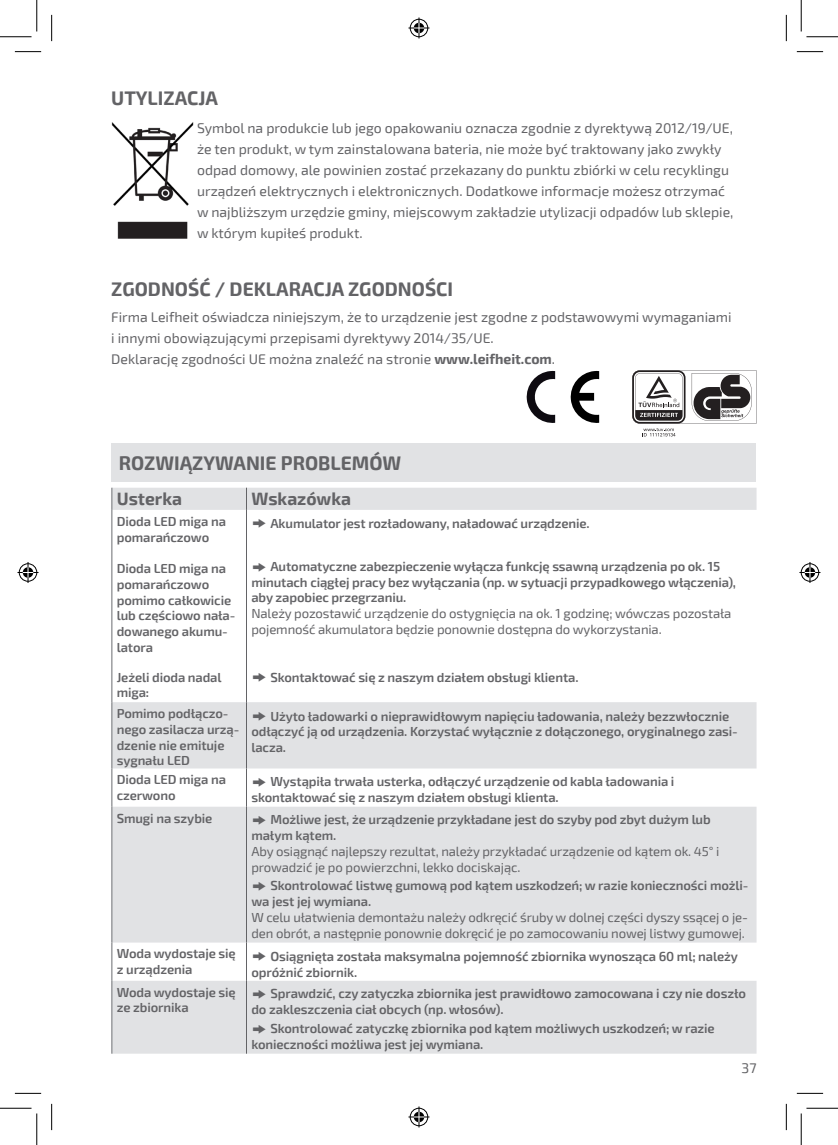
<style>
.page{position:relative;width:838px;height:1145px;background:#fff}
.page>*{position:absolute;margin:0;border:0;box-sizing:border-box;transform-origin:0 0}
.t1{font:700 19.25px "Exo 2";color:#636366}
.t2{font:700 17.5px "Exo 2";color:#636366}
.t3{font:14px/21px "Exo 2";color:#636366}
.t4{font:600 13.12px/15.8px "Exo 2";letter-spacing:-.01em;color:#636366}
.t5{font:13.12px/15.8px "Exo 2";letter-spacing:-.01em;color:#636366}
.s1{font-weight:700}
.s2{font-family:"Zeal";font-weight:400;font-size:15.75px}
</style>
<div class="page">
<img style="left:111px;top:122px;width:82px;height:117px">
<div style="left:111px;top:443px;width:644px;height:39px;background:#e1e2e4"></div>
<svg style="left:112px;top:488px;width:644px;height:566px;fill:#e1e2e4"></svg>
<svg style="left:111px;top:488px;width:1px;height:22px"></svg>
<hr style="left:111px;top:510px;width:1px;height:192px;background:#87898c">
<hr style="left:111px;top:702px;width:1px;height:66px;background:#87898c">
<hr style="left:111px;top:768px;width:1px;height:39px;background:#87898c">
<hr style="left:111px;top:807px;width:1px;height:136px;background:#87898c">
<hr style="left:111px;top:943px;width:1px;height:38px;background:#87898c">
<hr style="left:111px;top:981px;width:1px;height:73px;background:#87898c">
<svg style="left:246px;top:488px;width:1px;height:22px"></svg>
<hr style="left:246px;top:510px;width:1px;height:192px;background:#636366">
<hr style="left:246px;top:702px;width:1px;height:66px;background:#636366">
<hr style="left:246px;top:768px;width:1px;height:39px;background:#636366">
<hr style="left:246px;top:807px;width:1px;height:136px;background:#636366">
<hr style="left:246px;top:943px;width:1px;height:38px;background:#636366">
<hr style="left:246px;top:981px;width:1px;height:73px;background:#636366">
<svg style="left:526px;top:371px;width:29px;height:52px"></svg>
<svg style="left:570px;top:371px;width:29px;height:52px"></svg>
<svg style="left:632px;top:370px;width:124px;height:66px"></svg>
<svg style="left:15px;top:51px;width:26px;height:1px"></svg>
<svg style="left:796px;top:51px;width:27px;height:1px"></svg>
<svg style="left:15px;top:1093px;width:26px;height:1px"></svg>
<svg style="left:796px;top:1093px;width:27px;height:1px"></svg>
<svg style="left:51px;top:15px;width:1px;height:26px"></svg>
<svg style="left:51px;top:1104px;width:1px;height:26px"></svg>
<svg style="left:786px;top:15px;width:1px;height:26px"></svg>
<svg style="left:786px;top:1104px;width:1px;height:26px"></svg>
<hr style="left:0;top:36px;width:32px;height:1px;background:#000">
<hr style="left:806px;top:36px;width:31px;height:1px;background:#000">
<hr style="left:0;top:1108px;width:32px;height:1px;background:#000">
<hr style="left:806px;top:1108px;width:31px;height:1px;background:#000">
<hr style="left:36px;top:0;width:1px;height:31px;background:#000">
<hr style="left:36px;top:1113px;width:1px;height:32px;background:#000">
<hr style="left:800px;top:0;width:1px;height:31px;background:#000">
<hr style="left:800px;top:1113px;width:1px;height:32px;background:#000">
<svg style="left:408px;top:18px;width:21px;height:21px"></svg>
<svg style="left:408px;top:1106px;width:21px;height:21px"></svg>
<svg style="left:18px;top:562px;width:21px;height:21px"></svg>
<svg style="left:799px;top:562px;width:21px;height:21px"></svg>
<h1 class="t1" style="left:111px;top:87px;width:108px">UTYLIZACJA</h1>
<p class="t3" style="left:197px;top:118px;width:537px">Symbol na produkcie lub jego opakowaniu oznacza zgodnie z dyrektywą 2012/19/UE, że ten produkt, w tym zainstalowana bateria, nie może być traktowany jako zwykły odpad domowy, ale powinien zostać przekazany do punktu zbiórki w celu recyklingu urządzeń elektrycznych i elektronicznych. Dodatkowe informacje możesz otrzymać w najbliższym urzędzie gminy, miejscowym zakładzie utylizacji odpadów lub sklepie, w którym kupiłeś produkt.</p>
<h1 class="t1" style="left:111px;top:278px;width:343px">ZGODNOŚĆ / DEKLARACJA ZGODNOŚCI</h1>
<p class="t3" style="left:111px;top:307px;width:622px">Firma Leifheit oświadcza niniejszym, że to urządzenie jest zgodne z podstawowymi wymaganiami i innymi obowiązującymi przepisami dyrektywy 2014/35/UE.<br>Deklarację zgodności UE można znaleźć na stronie <span class="s1">www.leifheit.com</span>.</p>
<h1 class="t1" style="left:119px;top:451px;width:284px">ROZWIĄZYWANIE PROBLEMÓW</h1>
<h2 class="t2" style="left:117px;top:488px;width:67px">Usterka</h2>
<h2 class="t2" style="left:251px;top:488px;width:101px">Wskazówka</h2>
<p class="t4" style="left:117px;top:514px;width:111px">Dioda LED miga na pomarańczowo</p>
<p class="t4" style="left:117px;top:561px;width:120px">Dioda LED miga na pomarańczowo pomimo całkowicie lub częściowo nała&shy;dowanego akumu&shy;latora</p>
<p class="t4" style="left:117px;top:669px;width:106px">Jeżeli dioda nadal miga:</p>
<p class="t4" style="left:251px;top:516px;width:339px"><span class="s2">k</span> Akumulator jest rozładowany, naładować urządzenie.</p>
<p class="t4" style="left:251px;top:559px;width:486px"><span class="s2">k</span> Automatyczne zabezpieczenie wyłącza funkcję ssawną urządzenia po ok. 15 minutach ciągłej pracy bez wyłączania (np. w sytuacji przypadkowego włączenia), aby zapobiec przegrzaniu.</p>
<p class="t5" style="left:251px;top:606px;width:481px">Należy pozostawić urządzenie do ostygnięcia na ok. 1 godzinę; wówczas pozostała pojemność akumulatora będzie ponownie dostępna do wykorzystania.</p>
<p class="t4" style="left:251px;top:669px;width:328px"><span class="s2">k</span> Skontaktować się z naszym działem obsługi klienta.</p>
<p class="t4" style="left:117px;top:706px;width:124px">Pomimo podłączo&shy;nego zasilacza urzą&shy;dzenie nie emituje sygnału LED</p>
<p class="t4" style="left:251px;top:708px;width:488px"><span class="s2">k</span> Użyto ładowarki o nieprawidłowym napięciu ładowania, należy bezzwłocznie odłączyć ją od urządzenia. Korzystać wyłącznie z dołączonego, oryginalnego zasi&shy;lacza.</p>
<p class="t4" style="left:117px;top:772px;width:111px">Dioda LED miga na czerwono</p>
<p class="t4" style="left:251px;top:774px;width:424px"><span class="s2">k</span> Wystąpiła trwała usterka, odłączyć urządzenie od kabla ładowania i skontaktować się z naszym działem obsługi klienta.</p>
<p class="t4" style="left:117px;top:810px;width:97px">Smugi na szybie</p>
<p class="t4" style="left:251px;top:812px;width:461px"><span class="s2">k</span> Możliwe jest, że urządzenie przykładane jest do szyby pod zbyt dużym lub małym kątem.</p>
<p class="t5" style="left:251px;top:844px;width:469px">Aby osiągnąć najlepszy rezultat, należy przykładać urządzenie od kątem ok. 45° i prowadzić je po powierzchni, lekko dociskając.</p>
<p class="t4" style="left:251px;top:878px;width:498px"><span class="s2">k</span> Skontrolować listwę gumową pod kątem uszkodzeń; w razie konieczności możli&shy;wa jest jej wymiana.</p>
<p class="t5" style="left:251px;top:910px;width:498px">W celu ułatwienia demontażu należy odkręcić śruby w dolnej części dyszy ssącej o je&shy;den obrót, a następnie ponownie dokręcić je po zamocowaniu nowej listwy gumowej.</p>
<p class="t4" style="left:117px;top:946px;width:120px">Woda wydostaje się z urządzenia</p>
<p class="t4" style="left:251px;top:949px;width:488px"><span class="s2">k</span> Osiągnięta została maksymalna pojemność zbiornika wynosząca 60 ml; należy opróżnić zbiornik.</p>
<p class="t4" style="left:117px;top:984px;width:120px">Woda wydostaje się ze zbiornika</p>
<p class="t4" style="left:251px;top:986px;width:496px"><span class="s2">k</span> Sprawdzić, czy zatyczka zbiornika jest prawidłowo zamocowana i czy nie doszło do zakleszczenia ciał obcych (np. włosów).</p>
<p class="t4" style="left:251px;top:1021px;width:465px"><span class="s2">k</span> Skontrolować zatyczkę zbiornika pod kątem możliwych uszkodzeń; w razie konieczności możliwa jest jej wymiana.</p>
<p class="t3" style="left:741px;top:1058px;width:17px">37</p>
</div>
